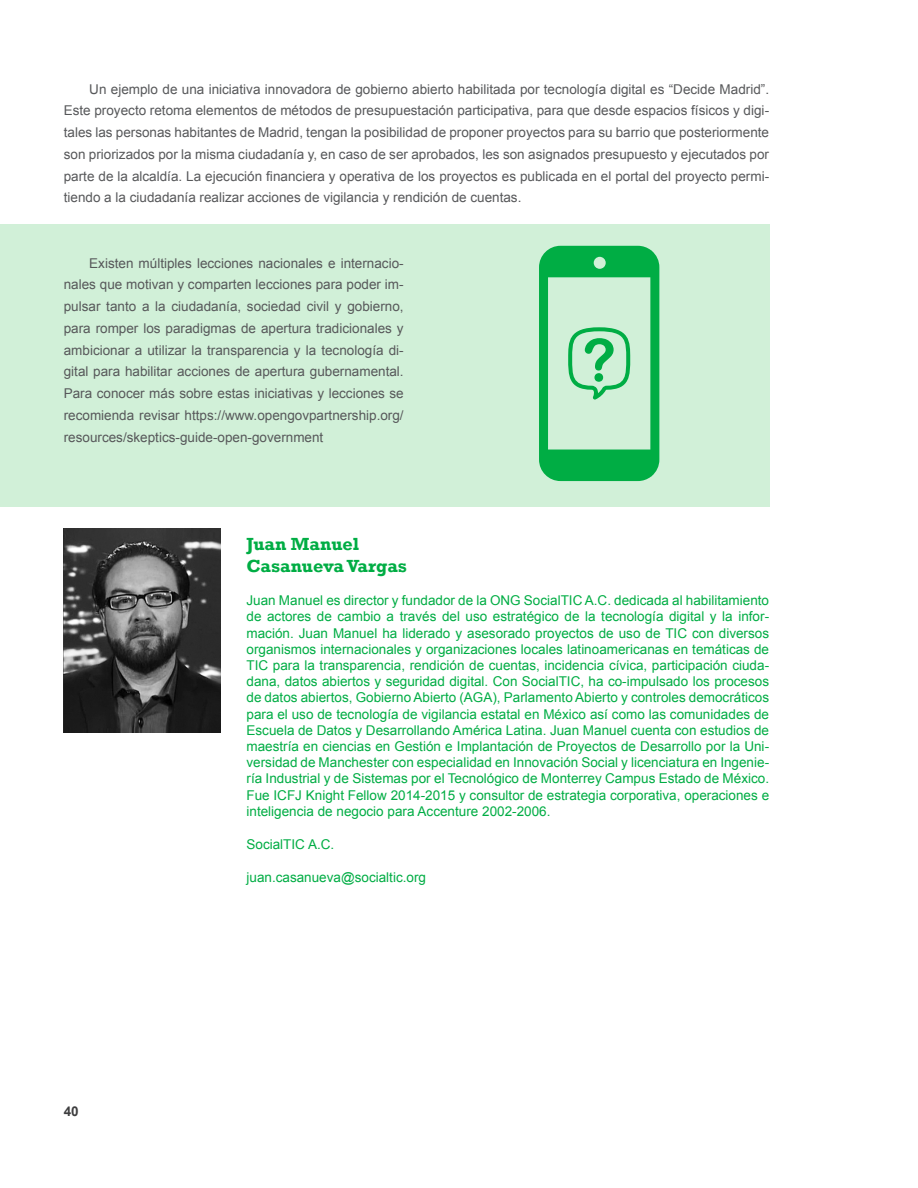
<style>
.page{position:relative;width:918px;height:1188px;background:#fff}
.page>*{position:absolute;margin:0;border:0;box-sizing:border-box;transform-origin:0 0}
.autor_-_nombre_compl{font:700 18px/21.8px "Rockwell";color:#00ad44}
.autor_-_biodata_comp{font:13.5px/16.2px "Arial";color:#00ad44;text-align:justify}
.texto_normal_con_san{font:13.5px/21.8px "Arial";color:#57585a;text-align:justify}
.t1{font:700 13.5px "Arial";color:#3e3e3f}
</style>
<div class="page">
<div style="left:0;top:224px;width:769px;height:283px;background:#d1f0d8"></div>
<svg style="left:539px;top:246px;width:120px;height:235px"></svg>
<img style="left:64px;top:529px;width:157px;height:203px">
<p class="texto_normal_con_san" style="left:64px;top:78px;width:707px;text-indent:26px">Un ejemplo de una iniciativa innovadora de gobierno abierto habilitada por tecnología digital es “Decide Madrid”.<br>Este proyecto retoma elementos de métodos de presupuestación participativa, para que desde espacios físicos y digi&shy;tales las personas habitantes de Madrid, tengan la posibilidad de proponer proyectos para su barrio que posteriormente son priorizados por la misma ciudadanía y, en caso de ser aprobados, les son asignados presupuesto y ejecutados por parte de la alcaldía. La ejecución financiera y operativa de los proyectos es publicada en el portal del proyecto permi&shy;tiendo a la ciudadanía realizar acciones de vigilancia y rendición de cuentas.</p>
<p class="texto_normal_con_san" style="left:64px;top:252px;width:341px;text-indent:26px">Existen múltiples lecciones nacionales e internacio&shy;nales que motivan y comparten lecciones para poder im&shy;pulsar tanto a la ciudadanía, sociedad civil y gobierno, para romper los paradigmas de apertura tradicionales y ambicionar a utilizar la transparencia y la tecnología di&shy;gital para habilitar acciones de apertura gubernamental.<br>Para conocer más sobre estas iniciativas y lecciones se recomienda revisar https://www.opengovpartnership.org/ resources/skeptics-guide-open-government</p>
<p class="t1" style="left:64px;top:1102px;width:17px">40</p>
<p class="autor_-_nombre_compl" style="left:247px;top:533px;width:162px">Juan Manuel<br>Casanueva Vargas</p>
<p class="autor_-_biodata_comp" style="left:247px;top:593px;width:524px">Juan Manuel es director y fundador de la ONG SocialTIC A.C. dedicada al habilitamiento de actores de cambio a través del uso estratégico de la tecnología digital y la infor&shy;mación. Juan Manuel ha liderado y asesorado proyectos de uso de TIC con diversos organismos internacionales y organizaciones locales latinoamericanas en temáticas de TIC para la transparencia, rendición de cuentas, incidencia cívica, participación ciuda&shy;dana, datos abiertos y seguridad digital. Con SocialTIC, ha co-impulsado los procesos de datos abiertos, Gobierno Abierto (AGA), Parlamento Abierto y controles democráticos para el uso de tecnología de vigilancia estatal en México así como las comunidades de Escuela de Datos y Desarrollando América Latina. Juan Manuel cuenta con estudios de maestría en ciencias en Gestión e Implantación de Proyectos de Desarrollo por la Uni&shy;versidad de Manchester con especialidad en Innovación Social y licenciatura en Ingenie&shy;ría Industrial y de Sistemas por el Tecnológico de Monterrey Campus Estado de México.<br>Fue ICFJ Knight Fellow 2014-2015 y consultor de estrategia corporativa, operaciones e inteligencia de negocio para Accenture 2002-2006.</p>
<p class="autor_-_biodata_comp" style="left:247px;top:836px;width:89px">SocialTIC A.C.</p>
<p class="autor_-_biodata_comp" style="left:247px;top:870px;width:181px">juan.casanueva@socialtic.org</p>
</div>
